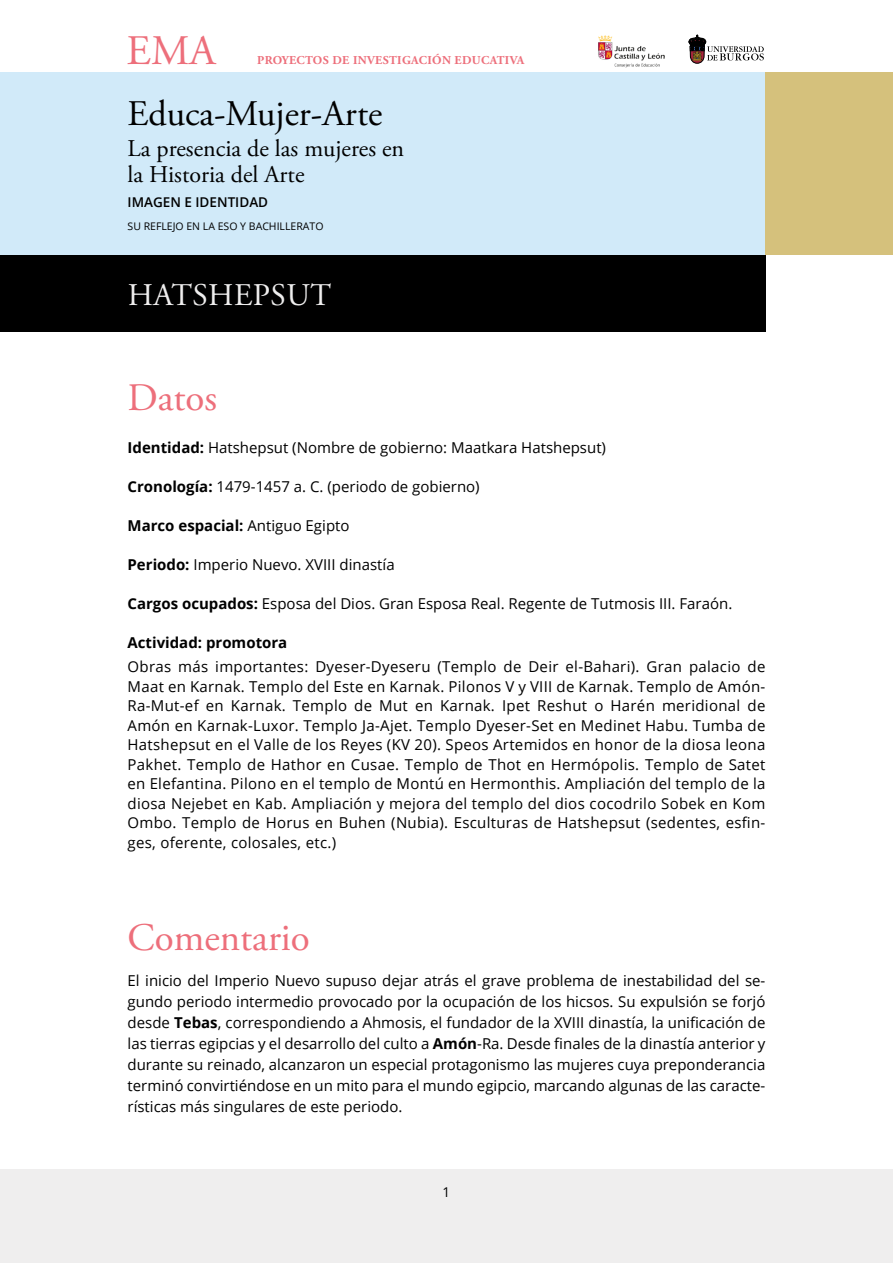
<style>
.page{position:relative;width:893px;height:1263px;background:#fff}
.page>*{position:absolute;margin:0;border:0;box-sizing:border-box;transform-origin:0 0}
.t1{font:42px "Adobe Garamond Pro";color:#ed6f7b}
.t2{font:39px "Adobe Garamond Pro";color:#ed6f7b}
.t3{font:36px "Adobe Garamond Pro";color:#000}
.t4{font:31.5px "Adobe Garamond Pro";letter-spacing:.015em;color:#efeeee}
.t5{font:24px/25.5px "Adobe Garamond Pro";color:#000}
.t6{font:15px/19.5px "Open Sans";color:#000;text-align:justify}
.t7{font:700 15px "Open Sans";color:#000}
.t8{font:600 13.5px "Open Sans";color:#000}
.t9{font:13.5px "Open Sans";color:#000}
.t10{font:700 12px "Adobe Garamond Pro";letter-spacing:.03em;color:#ed6f7b}
.t11{font:10.5px "Open Sans";color:#000}
.s1{font-weight:700}
.s2{font-weight:400}
</style>
<div class="page">
<div style="left:0;top:1169px;width:893px;height:94px;background:#efeeee"></div>
<svg style="left:689px;top:35px;width:75px;height:28px"></svg>
<img style="left:598px;top:35px;width:67px;height:33px">
<div style="left:0;top:72px;width:765px;height:183px;background:#d1eaf9"></div>
<div style="left:0;top:255px;width:765px;height:77px;background:#000"></div>
<div style="left:765px;top:72px;width:128px;height:183px;background:#d5c17c"></div>
<h1 class="t1" style="left:126px;top:26px;width:90px">EMA</h1>
<p class="t10" style="left:257px;top:53px;width:269px">PROYECTOS DE INVESTIGACIÓN EDUCATIVA</p>
<h3 class="t3" style="left:128px;top:92px;width:256px">Educa-Mujer-Arte</h3>
<h3 class="t5" style="left:128px;top:137px;width:278px">La presencia de las mujeres en la Historia del Arte</h3>
<p class="t8" style="left:128px;top:193px;width:142px">IMAGEN E IDENTIDAD</p>
<p class="t11" style="left:128px;top:219px;width:197px">SU REFLEJO EN LA ESO Y BACHILLERATO</p>
<h3 class="t4" style="left:128px;top:276px;width:205px">HATSHEPSUT</h3>
<h2 class="t2" style="left:128px;top:374px;width:91px">Datos</h2>
<p class="t6" style="left:128px;top:437px;width:480px"><span class="s1">Identidad:</span> Hatshepsut (Nombre de gobierno: Maatkara Hatshepsut)</p>
<p class="t6" style="left:128px;top:476px;width:354px"><span class="s1">Cronología:</span> 1479-1457 a. C. (periodo de gobierno)</p>
<p class="t7" style="left:128px;top:515px;width:223px">Marco espacial: <span class="s2">Antiguo Egipto</span></p>
<p class="t6" style="left:128px;top:554px;width:269px"><span class="s1">Periodo:</span> Imperio Nuevo. XVIII dinastía</p>
<p class="t6" style="left:128px;top:593px;width:606px"><span class="s1">Cargos ocupados:</span> Esposa del Dios. Gran Esposa Real. Regente de Tutmosis III. Faraón.</p>
<p class="t7" style="left:128px;top:632px;width:161px">Actividad: promotora</p>
<p class="t6" style="left:128px;top:656px;width:639px">Obras más importantes: Dyeser-Dyeseru (Templo de Deir el-Bahari). Gran palacio de Maat en Karnak. Templo del Este en Karnak. Pilonos V y VIII de Karnak. Templo de Amón-Ra-Mut-ef en Karnak. Templo de Mut en Karnak. Ipet Reshut o Harén meridional de Amón en Karnak-Luxor. Templo Ja-Ajet. Templo Dyeser-Set en Medinet Habu. Tumba de Hatshepsut en el Valle de los Reyes (KV 20). Speos Artemidos en honor de la diosa leona Pakhet. Templo de Hathor en Cusae. Templo de Thot en Hermópolis. Templo de Satet en Elefantina. Pilono en el templo de Montú en Hermonthis. Ampliación del templo de la diosa Nejebet en Kab. Ampliación y mejora del templo del dios cocodrilo Sobek en Kom Ombo. Templo de Horus en Buhen (Nubia). Esculturas de Hatshepsut (sedentes, esfin&shy;ges, oferente, colosales, etc.)</p>
<h2 class="t2" style="left:128px;top:914px;width:184px">Comentario</h2>
<p class="t6" style="left:128px;top:969px;width:639px;line-height:21px">El inicio del Imperio Nuevo supuso dejar atrás el grave problema de inestabilidad del se&shy;gundo periodo intermedio provocado por la ocupación de los hicsos. Su expulsión se forjó desde <span class="s1">Tebas</span>, correspondiendo a Ahmosis, el fundador de la XVIII dinastía, la unificación de las tierras egipcias y el desarrollo del culto a <span class="s1">Amón</span>-Ra. Desde finales de la dinastía anterior y durante su reinado, alcanzaron un especial protagonismo las mujeres cuya preponderancia terminó convirtiéndose en un mito para el mundo egipcio, marcando algunas de las caracte&shy;rísticas más singulares de este periodo.</p>
<p class="t9" style="left:443px;top:1182px;width:9px">1</p>
</div>
